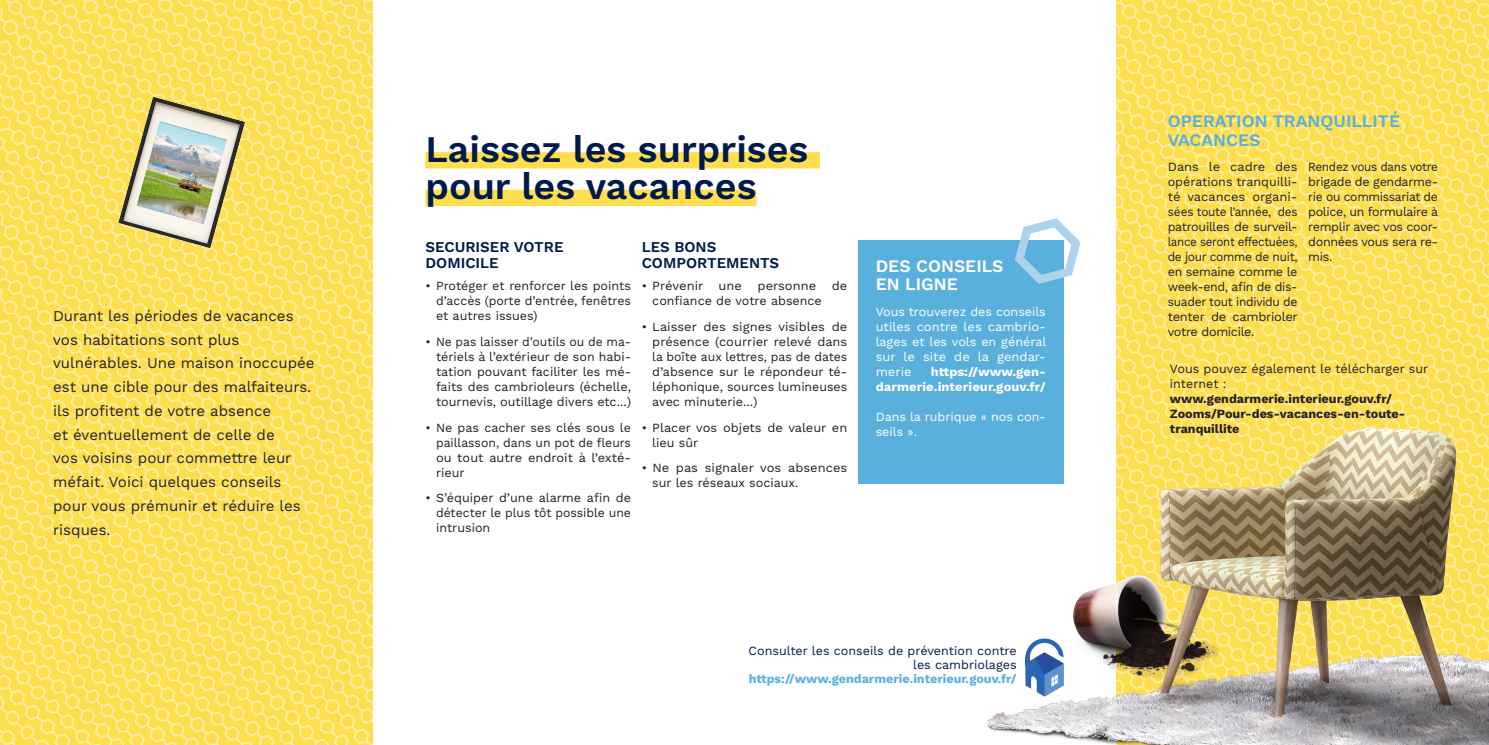
<style>
.page{position:relative;width:1489px;height:745px;background:#fff}
.page>*{position:absolute;margin:0;border:0;box-sizing:border-box;transform-origin:0 0}
.Titel_Groot{font:600 37.5px/37.5px "Work Sans";color:#001b4a}
.Titel_klein_blauw{font:600 17.5px/18.8px "Work Sans";color:#5ab0dd}
.Titel_klein{font:600 17.5px/18.8px "Work Sans";color:#fff}
.inleiding{font:15px/23.8px "Work Sans";color:#231f20}
.Tussentitel{font:600 15px/16.2px "Work Sans";color:#001b4a}
.brood{font:12.5px/15px "Work Sans";color:#231f20;text-align:justify}
.brood-2{font:12.5px/15px "Work Sans";color:#fff;text-align:justify}
.brood-3{font:700 12.5px/15px "Work Sans";color:#231f20}
.brood-4{font:12.5px/15px "Work Sans";color:#231f20;text-align:justify;scale:.94 1}
.brood-5{font:12.5px/13.8px "Work Sans";color:#001b4a;text-align:right}
.brood-6{font:700 12.5px/15px "Work Sans";letter-spacing:.005em;color:#fff;text-align:right}
.s1{font-weight:700;color:#5ab0dd}
.s2{font-weight:400}
</style>
<div class="page">
<svg style="left:0;top:0;width:372px;height:744px;background:#ffe160"></svg>
<svg style="left:1116px;top:0;width:372px;height:399px;background:#ffe161"></svg>
<img style="left:947px;top:399px;width:541px;height:345px">
<div style="left:425px;top:152px;width:395px;height:16px;background:#ffde4e"></div>
<div style="left:425px;top:189px;width:331px;height:17px;background:#ffde4e"></div>
<div style="left:857px;top:240px;width:206px;height:243px;background:#5ab0dd"></div>
<svg style="left:1015px;top:218px;width:66px;height:70px"></svg>
<svg style="left:1025px;top:638px;width:38px;height:58px"></svg>
<img style="left:47px;top:59px;width:259px;height:227px">
<p class="inleiding" style="left:53px;top:304px;width:263px">Durant les périodes de vacances vos habitations sont plus vulnérables. Une maison inoccupée est une cible pour des malfaiteurs. ils profitent de votre absence<br>et éventuellement de celle de<br>vos voisins pour commettre leur méfait. Voici quelques conseils pour vous prémunir et réduire les risques.</p>
<p class="Titel_Groot" style="left:425px;top:132px;width:384px">Laissez les surprises pour les vacances</p>
<p class="Tussentitel" style="left:425px;top:239px;width:140px">SECURISER VOTRE<br>DOMICILE</p>
<p class="brood" style="left:436px;top:279px;width:196px;text-indent:-11px">• Protéger et renforcer les points d’accès (porte d’entrée, fenêtres et autres issues)</p>
<p class="brood" style="left:436px;top:334px;width:196px;text-indent:-11px">• Ne pas laisser d’outils ou de ma&shy;tériels à l’extérieur de son habi&shy;tation pouvant faciliter les mé&shy;faits des cambrioleurs (échelle, tournevis, outillage divers etc...)</p>
<p class="brood" style="left:436px;top:420px;width:196px;text-indent:-11px">• Ne pas cacher ses clés sous le paillasson, dans un pot de fleurs ou tout autre endroit à l’exté&shy;rieur</p>
<p class="brood" style="left:436px;top:491px;width:196px;text-indent:-11px">• S’équiper d’une alarme afin de détecter le plus tôt possible une intrusion</p>
<p class="Tussentitel" style="left:641px;top:239px;width:139px">LES BONS<br>COMPORTEMENTS</p>
<p class="brood" style="left:652px;top:279px;width:196px;text-indent:-11px">• Prévenir une personne de confiance de votre absence</p>
<p class="brood" style="left:652px;top:319px;width:196px;text-indent:-11px">• Laisser des signes visibles de présence (courrier relevé dans la boîte aux lettres, pas de dates d’absence sur le répondeur té&shy;léphonique, sources lumineuses avec minuterie...)</p>
<p class="brood" style="left:652px;top:420px;width:196px;text-indent:-11px">• Placer vos objets de valeur en lieu sûr</p>
<p class="brood" style="left:652px;top:461px;width:196px;text-indent:-11px">• Ne pas signaler vos absences sur les réseaux sociaux.</p>
<p class="Titel_klein" style="left:875px;top:257px;width:129px">DES CONSEILS<br>EN LIGNE</p>
<p class="brood-2" style="left:875px;top:304px;width:172px">Vous trouverez des conseils utiles contre les cambrio&shy;lages et les vols en général sur le site de la gendar&shy;merie</p>
<p class="brood-6" style="left:875px;top:364px;width:172px">https://www.gen&shy;darmerie.interieur.gouv.fr/</p>
<p class="brood-2" style="left:875px;top:409px;width:172px">Dans la rubrique « nos con&shy;seils ».</p>
<p class="brood-5" style="left:748px;top:644px;width:270px">Consulter les conseils de prévention contre les cambriolages <span class="s1">https://www.gendarmerie.interieur.gouv.fr/</span></p>
<p class="Titel_klein_blauw" style="left:1167px;top:112px;width:234px">OPERATION TRANQUILLITÉ<br>VACANCES</p>
<p class="brood" style="left:1167px;top:160px;width:132px">Dans le cadre des opérations tranquilli&shy;té vacances organi&shy;sées toute l’année, des patrouilles de surveil&shy;lance seront effectuées, de jour comme de nuit, en semaine comme le week-end, afin de dis&shy;suader tout individu de tenter de cambrioler votre domicile.</p>
<p class="brood-4" style="left:1307px;top:160px;width:140px">Rendez vous dans votre brigade de gendarme&shy;rie ou commissariat de police, un formulaire à remplir avec vos coor&shy;données vous sera re&shy;mis.</p>
<p class="brood-3" style="left:1169px;top:362px;width:260px"><span class="s2">Vous pouvez également le télécharger sur internet : </span>www.gendarmerie.interieur.gouv.fr/<br>Zooms/Pour-des-vacances-en-toute&shy;tranquillite</p>
</div>
